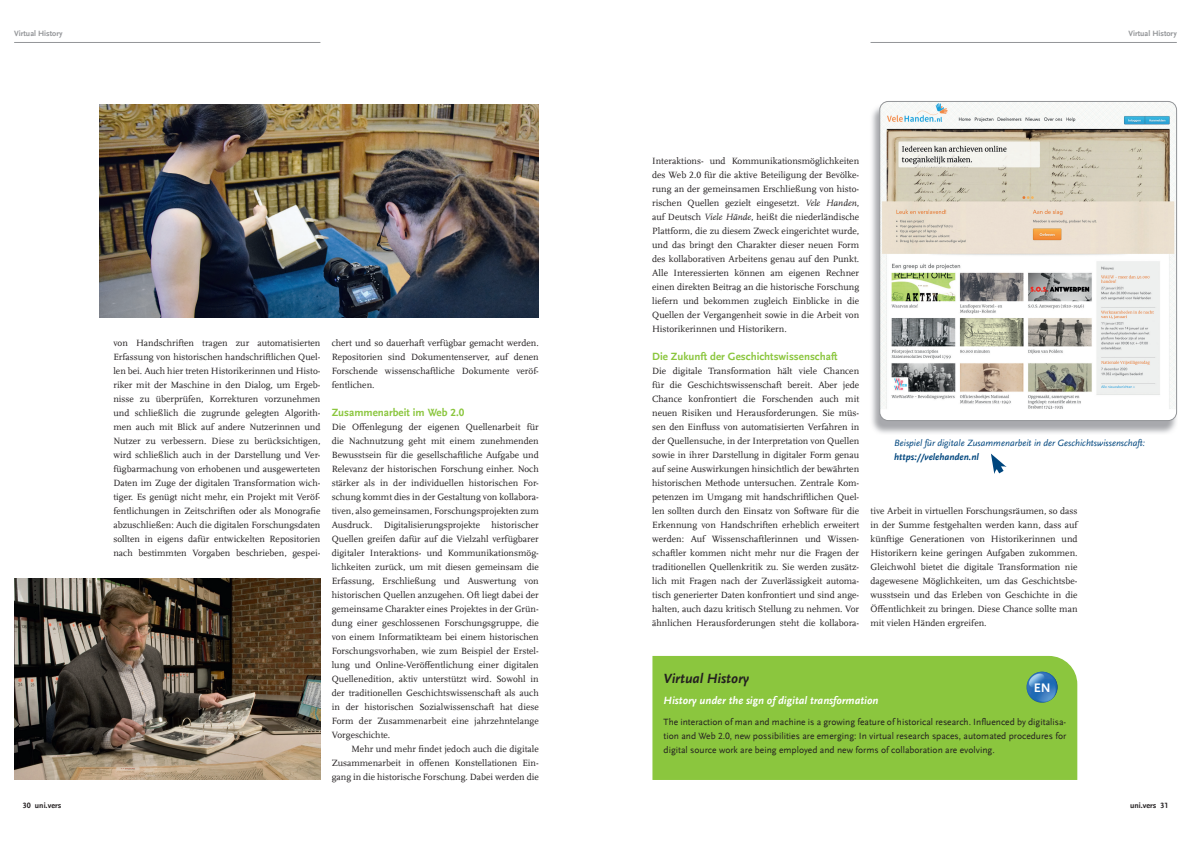
<style>
.page{position:relative;width:1191px;height:842px;background:#fff}
.page>*{position:absolute;margin:0;border:0;box-sizing:border-box;transform-origin:0 0}
.t1{font:italic 700 14px "UB Scala Sans";color:#231f20}
.t2{font:700 13px "UB Scala Sans";color:#fff}
.t3{font:700 11px "UB Scala Sans";color:#8bc63e}
.t4{font:italic 700 11px "UB Scala Sans";color:#fff}
.t5{font:9.5px/14px "UB Scala";color:#231f20;text-align:justify}
.t6{font:9.5px/14px "UB Scala Sans";color:#231f20;text-align:justify}
.t7{font:italic 9.5px "UB Scala Sans";color:#00467e}
.t8{font:italic 700 9.5px "UB Scala Sans";color:#00467e}
.t9{font:700 8px "UB Scala Sans";color:#939598}
.t10{font:700 8px "UB Scala Sans";color:#231f20}
.s1{font-style:italic}
</style>
<div class="page">
<hr style="left:14px;top:42px;width:306px;height:1px;background:#939598">
<hr style="left:870px;top:42px;width:306px;height:1px;background:#939598">
<div style="left:652px;top:656px;width:425px;height:124px;background:#8bc63e"></div>
<svg style="left:991px;top:454px;width:16px;height:20px"></svg>
<img style="left:14px;top:578px;width:306px;height:202px">
<img style="left:872px;top:106px;width:305px;height:327px">
<div style="left:879px;top:101px;width:297px;height:320px;background:#fff;border-radius:9px"></div>
<img style="left:879px;top:101px;width:297px;height:308px">
<div style="left:879px;top:101px;width:297px;height:320px;border:1px solid #939598;border-radius:9px"></div>
<img style="left:99px;top:104px;width:440px;height:214px">
<img style="left:1026px;top:671px;width:31px;height:32px;border-radius:16px">
<p class="t9" style="left:14px;top:29px;width:50px">Virtual History</p>
<p class="t9" style="left:1128px;top:29px;width:50px">Virtual History</p>
<p class="t5" style="left:113px;top:336px;width:208px">von Handschriften tragen zur automatisierten Erfassung von historischen handschriftlichen Quel&shy;len bei. Auch hier treten Historikerinnen und Histo&shy;riker mit der Maschine in den Dialog, um Ergeb&shy;nisse zu überprüfen, Korrekturen vorzunehmen und schließlich die zugrunde gelegten Algorith&shy;men auch mit Blick auf andere Nutzerinnen und Nutzer zu verbessern. Diese zu berücksichtigen, wird schließlich auch in der Darstellung und Ver&shy;fügbarmachung von erhobenen und ausgewerteten Daten im Zuge der digitalen Transformation wich&shy;tiger. Es genügt nicht mehr, ein Projekt mit Veröf&shy;fentlichungen in Zeitschriften oder als Monografie abzuschließen: Auch die digitalen Forschungsdaten sollten in eigens dafür entwickelten Repositorien nach bestimmten Vorgaben beschrieben, gespei-</p>
<p class="t5" style="left:332px;top:336px;width:208px">chert und so dauerhaft verfügbar gemacht werden.<br>Repositorien sind Dokumentenserver, auf denen Forschende wissenschaftliche Dokumente veröf&shy;fentlichen.</p>
<p class="t3" style="left:332px;top:406px;width:134px">Zusammenarbeit im Web 2.0</p>
<p class="t5" style="left:332px;top:420px;width:208px">Die Offenlegung der eigenen Quellenarbeit für die Nachnutzung geht mit einem zunehmenden Bewusstsein für die gesellschaftliche Aufgabe und Relevanz der historischen Forschung einher. Noch stärker als in der individuellen historischen For&shy;schung kommt dies in der Gestaltung von kollabora&shy;tiven, also gemeinsamen, Forschungsprojekten zum Ausdruck. Digitalisierungsprojekte historischer Quellen greifen dafür auf die Vielzahl verfügbarer digitaler Interaktions- und Kommunikationsmög&shy;lichkeiten zurück, um mit diesen gemeinsam die Erfassung, Erschließung und Auswertung von historischen Quellen anzugehen. Oft liegt dabei der gemeinsame Charakter eines Projektes in der Grün&shy;dung einer geschlossenen Forschungsgruppe, die von einem Informatikteam bei einem historischen Forschungsvorhaben, wie zum Beispiel der Erstel&shy;lung und Online-Veröffentlichung einer digitalen Quellenedition, aktiv unterstützt wird. Sowohl in der traditionellen Geschichtswissenschaft als auch in der historischen Sozialwissenschaft hat diese Form der Zusammenarbeit eine jahrzehntelange Vorgeschichte.</p>
<p class="t5" style="left:332px;top:742px;width:208px;text-indent:20px">Mehr und mehr findet jedoch auch die digitale Zusammenarbeit in offenen Konstellationen Ein&shy;gang in die historische Forschung. Dabei werden die</p>
<p class="t5" style="left:652px;top:154px;width:208px">Interaktions- und Kommunikationsmöglichkeiten des Web 2.0 für die aktive Beteiligung der Bevölke&shy;rung an der gemeinsamen Erschließung von histo&shy;rischen Quellen gezielt eingesetzt. <span class="s1">Vele Handen</span>, auf Deutsch <span class="s1">Viele Hände</span>, heißt die niederländische Plattform, die zu diesem Zweck eingerichtet wurde, und das bringt den Charakter dieser neuen Form des kollaborativen Arbeitens genau auf den Punkt.<br>Alle Interessierten können am eigenen Rechner einen direkten Beitrag an die historische Forschung liefern und bekommen zugleich Einblicke in die Quellen der Vergangenheit sowie in die Arbeit von Historikerinnen und Historikern.</p>
<p class="t3" style="left:652px;top:350px;width:187px">Die Zukunft der Geschichtswissenschaft</p>
<p class="t5" style="left:652px;top:364px;width:208px">Die digitale Transformation hält viele Chancen für die Geschichtswissenschaft bereit. Aber jede Chance konfrontiert die Forschenden auch mit neuen Risiken und Herausforderungen. Sie müs&shy;sen den Einfluss von automatisierten Verfahren in der Quellensuche, in der Interpretation von Quellen sowie in ihrer Darstellung in digitaler Form genau auf seine Auswirkungen hinsichtlich der bewährten historischen Methode untersuchen. Zentrale Kom&shy;petenzen im Umgang mit handschriftlichen Quel&shy;len sollten durch den Einsatz von Software für die Erkennung von Handschriften erheblich erweitert werden: Auf Wissenschaftlerinnen und Wissen&shy;schaftler kommen nicht mehr nur die Fragen der traditionellen Quellenkritik zu. Sie werden zusätz&shy;lich mit Fragen nach der Zuverlässigkeit automa&shy;tisch generierter Daten konfrontiert und sind ange&shy;halten, auch dazu kritisch Stellung zu nehmen. Vor ähnlichen Herausforderungen steht die kollabora-</p>
<p class="t7" style="left:894px;top:438px;width:252px">Beispiel für digitale Zusammenarbeit in der Geschichtswissenschaft:</p>
<p class="t8" style="left:894px;top:452px;width:86px">https://velehanden.nl</p>
<p class="t5" style="left:870px;top:504px;width:208px">tive Arbeit in virtuellen Forschungsräumen, so dass in der Summe festgehalten werden kann, dass auf künftige Generationen von Historikerinnen und Historikern keine geringen Aufgaben zukommen.<br>Gleichwohl bietet die digitale Transformation nie dagewesene Möglichkeiten, um das Geschichtsbe&shy;wusstsein und das Erleben von Geschichte in die Öffentlichkeit zu bringen. Diese Chance sollte man mit vielen Händen ergreifen.</p>
<h1 class="t1" style="left:663px;top:670px;width:87px">Virtual History</h1>
<p class="t4" style="left:663px;top:693px;width:216px">History under the sign of digital transformation</p>
<p class="t6" style="left:663px;top:714px;width:404px">The interaction of man and machine is a growing feature of historical research. Influenced by digitalisa&shy;tion and Web 2.0, new possibilities are emerging: In virtual research spaces, automated procedures for digital source work are being employed and new forms of collaboration are evolving.</p>
<h2 class="t2" style="left:1033px;top:680px;width:18px">EN</h2>
<p class="t10" style="left:23px;top:800px;width:40px">30 uni.vers</p>
<p class="t10" style="left:1130px;top:800px;width:40px">uni.vers 31</p>
</div>
